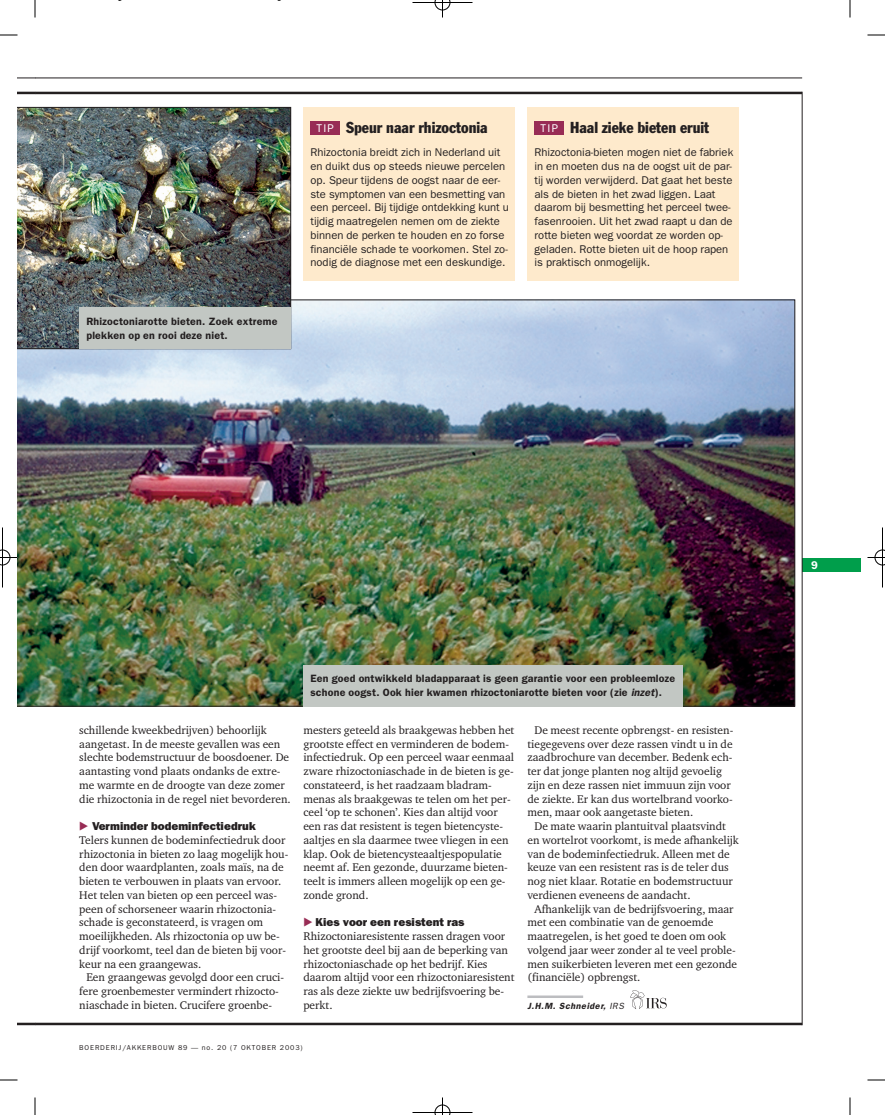
<style>
.page{position:relative;width:885px;height:1115px;background:#fff}
.page>*{position:absolute;margin:0;border:0;box-sizing:border-box;transform-origin:0 0}
.t1{font:condensed 15.62px "Franklin Gothic";color:#231f20}
.t2{font:11.5px/13.8px "Charter EF";color:#231f20}
.t3{font:800 11.5px "Franklin Gothic";color:#231f20}
.t4{font:11.25px/13.8px "Franklin Gothic";color:#231f20}
.t5{font:600 11.25px "Franklin Gothic";color:#fff}
.t6{font:600 10.62px/13.8px "Franklin Gothic";letter-spacing:.02em;color:#231f20}
.t7{font:italic 600 9px "Franklin Gothic";letter-spacing:.06em;color:#231f20}
.t8{font:7.12px "Franklin Gothic";letter-spacing:.12em;color:#231f20}
.s1{font-stretch:normal;font-size:11.25px;color:#fff}
.s2{font-style:italic}
.s3{font-weight:400}
</style>
<div class="page">
<img style="left:0;top:0;width:885px;height:1115px">
<svg style="left:80px;top:822px;width:8px;height:9px"></svg>
<svg style="left:304px;top:918px;width:8px;height:9px"></svg>
<p class="t6" style="left:86px;top:315px;width:193px">Rhizoctoniarotte bieten. Zoek extreme plekken op en rooi deze niet.</p>
<h1 class="t1" style="left:316px;top:121px;width:173px"><span class="s1">TIP</span> Speur naar rhizoctonia</h1>
<p class="t4" style="left:310px;top:147px;width:200px">Rhizoctonia breidt zich in Nederland uit en duikt dus op steeds nieuwe percelen op. Speur tijdens de oogst naar de eer&shy;ste symptomen van een besmetting van een perceel. Bij tijdige ontdekking kunt u tijdig maatregelen nemen om de ziekte binnen de perken te houden en zo forse financiële schade te voorkomen. Stel zo&shy;nodig de diagnose met een deskundige.</p>
<h1 class="t1" style="left:540px;top:121px;width:170px"><span class="s1">TIP</span> Haal zieke bieten eruit</h1>
<p class="t4" style="left:535px;top:147px;width:200px">Rhizoctonia-bieten mogen niet de fabriek in en moeten dus na de oogst uit de par&shy;tij worden verwijderd. Dat gaat het beste als de bieten in het zwad liggen. Laat daarom bij besmetting het perceel twee&shy;fasenrooien. Uit het zwad raapt u dan de rotte bieten weg voordat ze worden op&shy;geladen. Rotte bieten uit de hoop rapen is praktisch onmogelijk.</p>
<p class="t2" style="left:79px;top:724px;width:213px">schillende kweekbedrijven) behoorlijk aangetast. In de meeste gevallen was een slechte bodemstructuur de boosdoener. De aantasting vond plaats ondanks de extre&shy;me warmte en de droogte van deze zomer die rhizoctonia in de regel niet bevorderen.</p>
<p class="t3" style="left:92px;top:822px;width:165px">Verminder bodeminfectiedruk</p>
<p class="t2" style="left:79px;top:834px;width:211px">Telers kunnen de bodeminfectiedruk door rhizoctonia in bieten zo laag mogelijk hou&shy;den door waardplanten, zoals maïs, na de bieten te verbouwen in plaats van ervoor.<br>Het telen van bieten op een perceel was&shy;peen of schorseneer waarin rhizoctonia&shy;schade is geconstateerd, is vragen om moeilijkheden. Als rhizoctonia op uw be&shy;drijf voorkomt, teel dan de bieten bij voor&shy;keur na een graangewas.</p>
<p class="t2" style="left:79px;top:972px;width:206px;text-indent:7px">Een graangewas gevolgd door een cruci&shy;fere groenbemester vermindert rhizocto&shy;niaschade in bieten. Crucifere groenbe-</p>
<p class="t6" style="left:310px;top:673px;width:366px">Een goed ontwikkeld bladapparaat is geen garantie voor een probleemloze schone oogst. Ook hier kwamen rhizoctoniarotte bieten voor (zie <span class="s2">inzet</span>).</p>
<p class="t2" style="left:303px;top:724px;width:213px">mesters geteeld als braakgewas hebben het grootste effect en verminderen de bodem&shy;infectiedruk. Op een perceel waar eenmaal zware rhizoctoniaschade in de bieten is ge&shy;constateerd, is het raadzaam bladram&shy;menas als braakgewas te telen om het per&shy;ceel ‘op te schonen’. Kies dan altijd voor een ras dat resistent is tegen bietencyste&shy;aaltjes en sla daarmee twee vliegen in een klap. Ook de bietencysteaaltjespopulatie neemt af. Een gezonde, duurzame bieten&shy;teelt is immers alleen mogelijk op een ge&shy;zonde grond.</p>
<p class="t3" style="left:316px;top:919px;width:150px">Kies voor een resistent ras</p>
<p class="t2" style="left:303px;top:930px;width:213px">Rhizoctoniaresistente rassen dragen voor het grootste deel bij aan de beperking van rhizoctoniaschade op het bedrijf. Kies daarom altijd voor een rhizoctoniaresistent ras als deze ziekte uw bedrijfsvoering be&shy;perkt.</p>
<p class="t2" style="left:527px;top:724px;width:207px;text-indent:7px">De meest recente opbrengst- en resisten&shy;tiegegevens over deze rassen vindt u in de zaadbrochure van december. Bedenk ech&shy;ter dat jonge planten nog altijd gevoelig zijn en deze rassen niet immuun zijn voor de ziekte. Er kan dus wortelbrand voorko&shy;men, maar ook aangetaste bieten.</p>
<p class="t2" style="left:527px;top:820px;width:213px;text-indent:7px">De mate waarin plantuitval plaatsvindt en wortelrot voorkomt, is mede afhankelijk van de bodeminfectiedruk. Alleen met de keuze van een resistent ras is de teler dus nog niet klaar. Rotatie en bodemstructuur verdienen eveneens de aandacht.</p>
<p class="t2" style="left:527px;top:903px;width:211px;text-indent:7px">Afhankelijk van de bedrijfsvoering, maar met een combinatie van de genoemde maatregelen, is het goed te doen om ook volgend jaar weer zonder al te veel proble&shy;men suikerbieten leveren met een gezonde (financiële) opbrengst.</p>
<p class="t7" style="left:527px;top:1003px;width:98px">J.H.M. Schneider, <span class="s3">IRS</span></p>
<p class="t8" style="left:79px;top:1045px;width:225px">BOERDERIJ/AKKERBOUW 89 — no. 20 (7 OKTOBER 2003)</p>
<p class="t5" style="left:811px;top:561px;width:8px">9</p>
</div>
